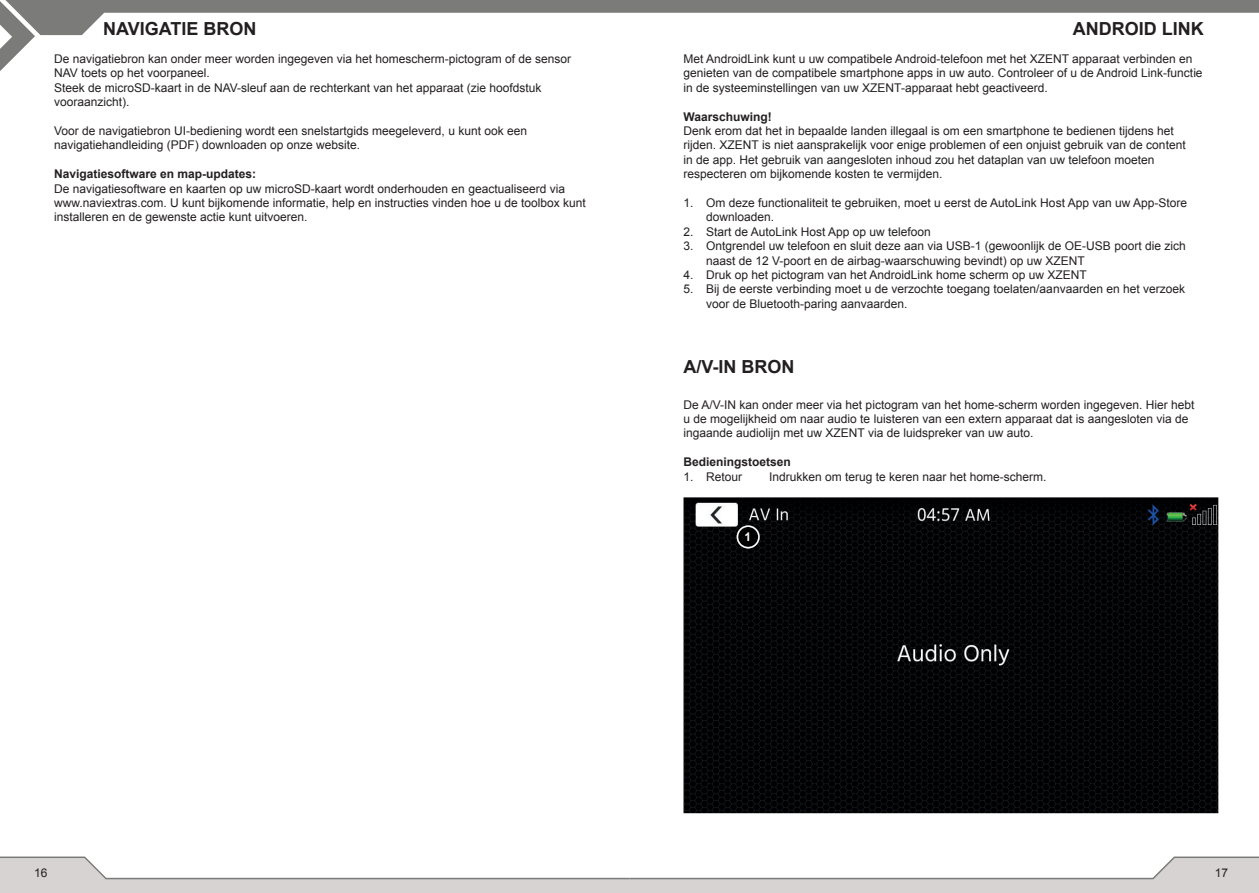
<style>
.page{position:relative;width:1259px;height:893px;background:#fff}
.page>*{position:absolute;margin:0;border:0;box-sizing:border-box;transform-origin:0 0}
.t1{font:700 18px "Arial";color:#231f20}
.t2{font:12px/14.4px "Arial";color:#231f20}
.t3{font:700 12px "Arial";color:#231f20}
.t4{font:700 12px "Arial";color:#fff}
</style>
<div class="page">
<div style="left:0;top:880px;width:1259px;height:13px;background:#d6d3d2"></div>
<svg style="left:0;top:856px;width:1259px;height:24px"></svg>
<svg style="left:0;top:0;width:1259px;height:71px"></svg>
<img style="left:683px;top:497px;width:535px;height:316px">
<img style="left:736px;top:525px;width:23px;height:23px">
<img style="left:737px;top:526px;width:22px;height:22px">
<div style="left:736px;top:525px;width:23px;height:23px;border:2px solid #fff;border-radius:50%"></div>
<h1 class="t1" style="left:103px;top:17px;width:155px">NAVIGATIE BRON</h1>
<p class="t2" style="left:54px;top:52px;width:518px">De navigatiebron kan onder meer worden ingegeven via het homescherm-pictogram of de sensor NAV toets op het voorpaneel.<br>Steek de microSD-kaart in de NAV-sleuf aan de rechterkant van het apparaat (zie hoofdstuk vooraanzicht).</p>
<p class="t2" style="left:54px;top:124px;width:474px">Voor de navigatiebron UI-bediening wordt een snelstartgids meegeleverd, u kunt ook een navigatiehandleiding (PDF) downloaden op onze website.</p>
<p class="t3" style="left:54px;top:166px;width:204px">Navigatiesoftware en map-updates:</p>
<p class="t2" style="left:54px;top:181px;width:533px">De navigatiesoftware en kaarten op uw microSD-kaart wordt onderhouden en geactualiseerd via www.naviextras.com. U kunt bijkomende informatie, help en instructies vinden hoe u de toolbox kunt installeren en de gewenste actie kunt uitvoeren.</p>
<h1 class="t1" style="left:1072px;top:17px;width:132px">ANDROID LINK</h1>
<p class="t2" style="left:683px;top:52px;width:520px">Met AndroidLink kunt u uw compatibele Android-telefoon met het XZENT apparaat verbinden en genieten van de compatibele smartphone apps in uw auto. Controleer of u de Android Link-functie in de systeeminstellingen van uw XZENT-apparaat hebt geactiveerd.</p>
<p class="t3" style="left:683px;top:108px;width:90px">Waarschuwing!</p>
<p class="t2" style="left:683px;top:124px;width:504px">Denk erom dat het in bepaalde landen illegaal is om een smartphone te bedienen tijdens het rijden. XZENT is niet aansprakelijk voor enige problemen of een onjuist gebruik van de content in de app. Het gebruik van aangesloten inhoud zou het dataplan van uw telefoon moeten respecteren om bijkomende kosten te vermijden.</p>
<p class="t2" style="left:706px;top:196px;width:482px;text-indent:-22px">1. Om deze functionaliteit te gebruiken, moet u eerst de AutoLink Host App van uw App-Store downloaden.</p>
<p class="t2" style="left:683px;top:224px;width:249px">2. Start de AutoLink Host App op uw telefoon</p>
<p class="t2" style="left:706px;top:239px;width:481px;text-indent:-22px">3. Ontgrendel uw telefoon en sluit deze aan via USB-1 (gewoonlijk de OE-USB poort die zich naast de 12 V-poort en de airbag-waarschuwing bevindt) op uw XZENT</p>
<p class="t2" style="left:683px;top:268px;width:405px">4. Druk op het pictogram van het AndroidLink home scherm op uw XZENT</p>
<p class="t2" style="left:706px;top:282px;width:480px;text-indent:-22px">5. Bij de eerste verbinding moet u de verzochte toegang toelaten/aanvaarden en het verzoek voor de Bluetooth-paring aanvaarden.</p>
<h1 class="t1" style="left:683px;top:354px;width:113px">A/V-IN BRON</h1>
<p class="t2" style="left:683px;top:397px;width:512px">De A/V-IN kan onder meer via het pictogram van het home-scherm worden ingegeven. Hier hebt u de mogelijkheid om naar audio te luisteren van een extern apparaat dat is aangesloten via de ingaande audiolijn met uw XZENT via de luidspreker van uw auto.</p>
<p class="t3" style="left:683px;top:454px;width:109px">Bedieningstoetsen</p>
<p class="t2" style="left:683px;top:469px;width:60px">1. Retour</p>
<p class="t2" style="left:769px;top:469px;width:279px">Indrukken om terug te keren naar het home-scherm.</p>
<p class="t4" style="left:744px;top:529px;width:8px">1</p>
<p class="t2" style="left:34px;top:865px;width:15px">16</p>
<p class="t2" style="left:1214px;top:865px;width:15px">17</p>
</div>
